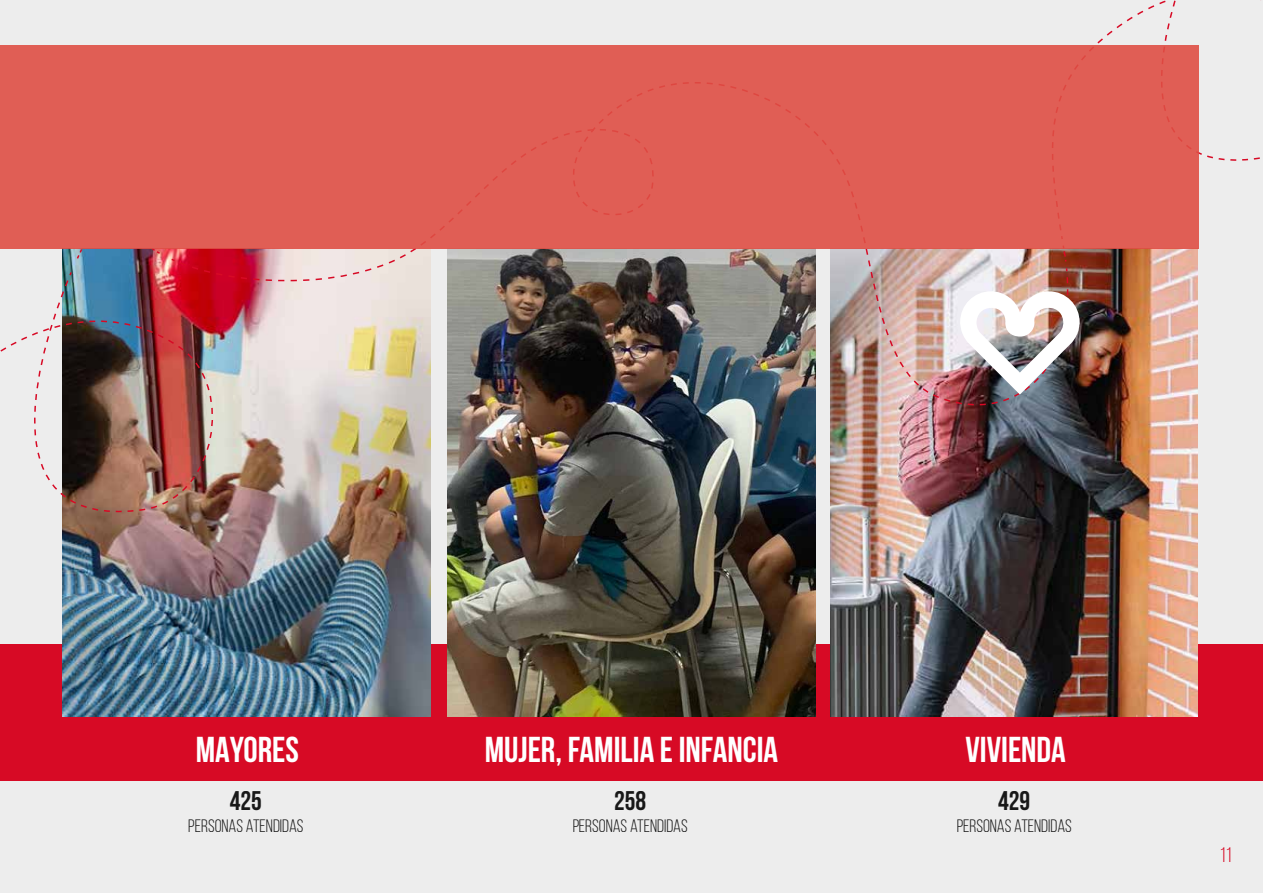
<style>
.page{position:relative;width:1263px;height:893px;background:#ededed}
.page>*{position:absolute;margin:0;border:0;box-sizing:border-box;transform-origin:0 0}
.t1{font:700 36px "Bebas Neue";color:#fff}
.t2{font:700 27px "Bebas Neue";color:#000}
.t3{font:21px "Bebas Neue";color:#d70a25}
.t4{font:18px "Bebas Neue";color:#000}
</style>
<div class="page">
<div style="left:0;top:644px;width:1263px;height:136px;background:#d70a25"></div>
<img style="left:62px;top:399px;width:369px;height:317px">
<img style="left:448px;top:399px;width:367px;height:317px">
<img style="left:831px;top:249px;width:367px;height:467px">
<img style="left:302px;top:249px;width:766px;height:150px">
<svg style="left:1060px;top:0;width:201px;height:161px"></svg>
<svg style="left:1061px;top:249px;width:6px;height:14px"></svg>
<img style="left:62px;top:249px;width:240px;height:276px">
<img style="left:0;top:270px;width:185px;height:332px">
<div style="left:0;top:46px;width:1199px;height:203px;background:#e05e55"></div>
<img style="left:942px;top:273px;width:138px;height:148px">
<h1 class="t1" style="left:196px;top:730px;width:105px">MAYORES</h1>
<h1 class="t1" style="left:485px;top:730px;width:295px">MUJER, FAMILIA E INFANCIA</h1>
<h1 class="t1" style="left:965px;top:730px;width:102px">VIVIENDA</h1>
<h2 class="t2" style="left:230px;top:786px;width:34px">425</h2>
<p class="t4" style="left:188px;top:816px;width:117px">PERSONAS ATENDIDAS</p>
<h2 class="t2" style="left:614px;top:786px;width:34px">258</h2>
<p class="t4" style="left:572px;top:816px;width:117px">PERSONAS ATENDIDAS</p>
<h2 class="t2" style="left:998px;top:786px;width:34px">429</h2>
<p class="t4" style="left:956px;top:816px;width:117px">PERSONAS ATENDIDAS</p>
<p class="t3" style="left:1220px;top:843px;width:13px">11</p>
</div>
